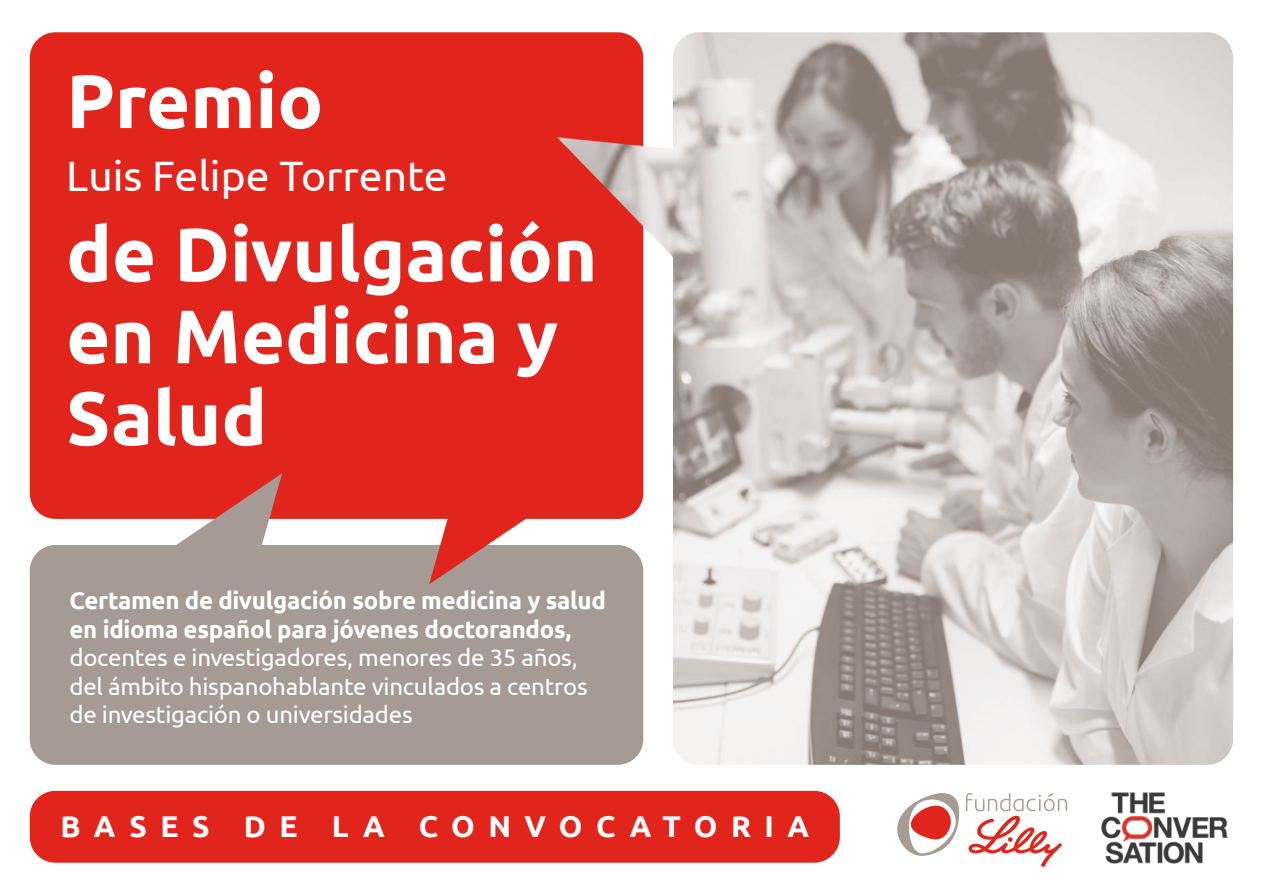
<style>
.page{position:relative;width:1263px;height:893px;background:#fff}
.page>*{position:absolute;margin:0;border:0;box-sizing:border-box;transform-origin:0 0}
.t1{font:700 75.6px/81.9px "Ubuntu";color:#fff}
.t2{font:42.6px "Ubuntu";color:#fff}
.t3{font:700 30px "Ubuntu";letter-spacing:.45em;color:#fff}
.t4{font:24px/28.5px "Ubuntu";letter-spacing:-.01em;color:#fff}
.t5{font:700 24px/28.5px "Ubuntu";letter-spacing:-.01em;color:#fff}
</style>
<div class="page">
<svg style="left:966px;top:793px;width:101px;height:74px"></svg>
<svg style="left:897px;top:793px;width:63px;height:63px"></svg>
<div style="left:30px;top:545px;width:613px;height:220px;background:#a59b94;border-radius:26px"></div>
<div style="left:30px;top:32px;width:613px;height:487px;background:#e2251c;border-radius:26px"></div>
<svg style="left:429px;top:518px;width:128px;height:66px"></svg>
<svg style="left:112px;top:473px;width:170px;height:72px"></svg>
<div style="left:30px;top:791px;width:810px;height:72px;background:#e2251c;border-radius:26px"></div>
<img style="left:557px;top:32px;width:676px;height:733px">
<img style="left:1101px;top:792px;width:127px;height:72px">
<h1 class="t1" style="left:66px;top:59px;width:258px">Premio</h1>
<h2 class="t2" style="left:66px;top:150px;width:383px">Luis Felipe Torrente</h2>
<h1 class="t1" style="left:66px;top:212px;width:533px">de Divulgación en Medicina y<br>Salud</h1>
<p class="t5" style="left:69px;top:586px;width:538px">Certamen de divulgación sobre medicina y salud en idioma español para jóvenes doctorandos,</p>
<p class="t4" style="left:69px;top:643px;width:520px">docentes e investigadores, menores de 35 años, del ámbito hispanohablante vinculados a centros de investigación o universidades</p>
<p class="t3" style="left:60px;top:808px;width:750px">BASES DE LA CONVOCATORIA</p>
</div>
